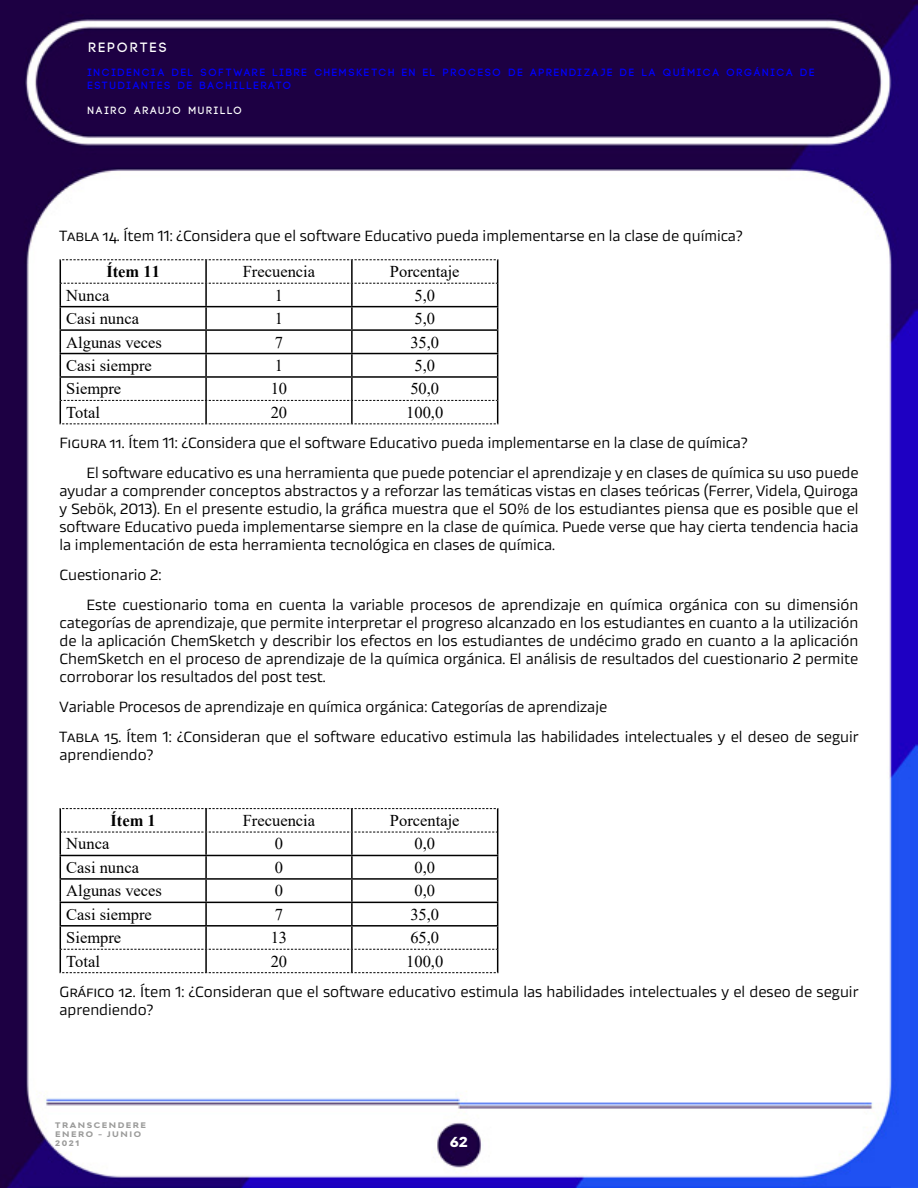
<style>
.page{position:relative;width:918px;height:1188px;background:#fff}
.page>*{position:absolute;margin:0;border:0;box-sizing:border-box;transform-origin:0 0}
.t1{font:16.5px "Times New Roman";color:#000}
.t2{font:700 16.5px "Times New Roman";color:#000}
.t3{font:15px/18px "Akceler A";color:#000}
.t4{font:700 13.5px "Code";letter-spacing:.2em;color:#fff}
.t5{font:800 expanded 13.5px "Bw Modelica";color:#fff}
.t6{font:700 10.5px/12.6px "Code";letter-spacing:.2em;color:#00f}
.t7{font:700 10.5px "Code";letter-spacing:.2em;color:#fff}
.t8{font:800 expanded 7.5px/9px "Bw Modelica";letter-spacing:.2em;color:#9b9b9a}
</style>
<div class="page">
<img style="left:0;top:0;width:918px;height:1188px">
<svg style="left:60px;top:259px;width:438px;height:165px"></svg>
<svg style="left:60px;top:808px;width:438px;height:165px"></svg>
<p class="t4" style="left:89px;top:41px;width:79px">REPORTES</p>
<p class="t6" style="left:88px;top:67px;width:728px">INCIDENCIA DEL SOFTWARE LIBRE CHEMSKETCH EN EL PROCESO DE APRENDIZAJE DE LA QUÍMICA ORGÁNICA DE<br>ESTUDIANTES DE BACHILLERATO</p>
<p class="t7" style="left:88px;top:105px;width:155px">NAIRO ARAUJO MURILLO</p>
<p class="t3" style="left:60px;top:226px;width:684px">Tabla 14. Ítem 11: ¿Considera que el software Educativo pueda implementarse en la clase de química?</p>
<p class="t2" style="left:106px;top:260px;width:55px">Ítem 11</p>
<p class="t1" style="left:243px;top:260px;width:74px">Frecuencia</p>
<p class="t1" style="left:390px;top:260px;width:71px">Porcentaje</p>
<p class="t1" style="left:66px;top:283px;width:45px">Nunca</p>
<p class="t1" style="left:275px;top:283px;width:10px">1</p>
<p class="t1" style="left:414px;top:283px;width:22px">5,0</p>
<p class="t1" style="left:66px;top:307px;width:74px">Casi nunca</p>
<p class="t1" style="left:275px;top:307px;width:10px">1</p>
<p class="t1" style="left:414px;top:307px;width:22px">5,0</p>
<p class="t1" style="left:66px;top:330px;width:97px">Algunas veces</p>
<p class="t1" style="left:275px;top:330px;width:10px">7</p>
<p class="t1" style="left:410px;top:330px;width:30px">35,0</p>
<p class="t1" style="left:66px;top:354px;width:87px">Casi siempre</p>
<p class="t1" style="left:275px;top:354px;width:10px">1</p>
<p class="t1" style="left:414px;top:354px;width:22px">5,0</p>
<p class="t1" style="left:66px;top:377px;width:56px">Siempre</p>
<p class="t1" style="left:271px;top:377px;width:18px">10</p>
<p class="t1" style="left:410px;top:377px;width:30px">50,0</p>
<p class="t1" style="left:66px;top:401px;width:35px">Total</p>
<p class="t1" style="left:271px;top:401px;width:18px">20</p>
<p class="t1" style="left:406px;top:401px;width:39px">100,0</p>
<p class="t3" style="left:87px;top:427px;width:774px;line-height:30px;text-indent:-27px">Figura 11. Ítem 11: ¿Considera que el software Educativo pueda implementarse en la clase de química?<br>El software educativo es una herramienta que puede potenciar el aprendizaje y en clases de química su uso puede</p>
<p class="t3" style="left:60px;top:481px;width:801px;text-align:justify">ayudar a comprender conceptos abstractos y a reforzar las temáticas vistas en clases teóricas (Ferrer, Videla, Quiroga y Sebök, 2013). En el presente estudio, la gráfica muestra que el 50% de los estudiantes piensa que es posible que el software Educativo pueda implementarse siempre en la clase de química. Puede verse que hay cierta tendencia hacia la implementación de esta herramienta tecnológica en clases de química.</p>
<p class="t3" style="left:87px;top:559px;width:773px;line-height:30px;text-indent:-27px">Cuestionario 2:<br>Este cuestionario toma en cuenta la variable procesos de aprendizaje en química orgánica con su dimensión</p>
<p class="t3" style="left:60px;top:613px;width:800px;text-align:justify">categorías de aprendizaje, que permite interpretar el progreso alcanzado en los estudiantes en cuanto a la utilización de la aplicación ChemSketch y describir los efectos en los estudiantes de undécimo grado en cuanto a la aplicación ChemSketch en el proceso de aprendizaje de la química orgánica. El análisis de resultados del cuestionario 2 permite corroborar los resultados del post test.</p>
<p class="t3" style="left:60px;top:691px;width:801px;line-height:30px">Variable Procesos de aprendizaje en química orgánica: Categorías de aprendizaje<br>Tabla 15. Ítem 1: ¿Consideran que el software educativo estimula las habilidades intelectuales y el deseo de seguir</p>
<p class="t3" style="left:60px;top:745px;width:95px">aprendiendo?</p>
<p class="t2" style="left:110px;top:808px;width:47px">Ítem 1</p>
<p class="t1" style="left:243px;top:809px;width:74px">Frecuencia</p>
<p class="t1" style="left:390px;top:809px;width:71px">Porcentaje</p>
<p class="t1" style="left:66px;top:832px;width:45px">Nunca</p>
<p class="t1" style="left:275px;top:832px;width:10px">0</p>
<p class="t1" style="left:414px;top:832px;width:22px">0,0</p>
<p class="t1" style="left:66px;top:856px;width:74px">Casi nunca</p>
<p class="t1" style="left:275px;top:856px;width:10px">0</p>
<p class="t1" style="left:414px;top:856px;width:22px">0,0</p>
<p class="t1" style="left:66px;top:879px;width:97px">Algunas veces</p>
<p class="t1" style="left:275px;top:879px;width:10px">0</p>
<p class="t1" style="left:414px;top:879px;width:22px">0,0</p>
<p class="t1" style="left:66px;top:903px;width:87px">Casi siempre</p>
<p class="t1" style="left:275px;top:903px;width:10px">7</p>
<p class="t1" style="left:410px;top:903px;width:30px">35,0</p>
<p class="t1" style="left:66px;top:926px;width:56px">Siempre</p>
<p class="t1" style="left:271px;top:926px;width:18px">13</p>
<p class="t1" style="left:410px;top:926px;width:30px">65,0</p>
<p class="t1" style="left:66px;top:950px;width:35px">Total</p>
<p class="t1" style="left:271px;top:950px;width:18px">20</p>
<p class="t1" style="left:406px;top:950px;width:39px">100,0</p>
<p class="t3" style="left:60px;top:982px;width:800px">Gráfico 12. Ítem 1: ¿Consideran que el software educativo estimula las habilidades intelectuales y el deseo de seguir aprendiendo?</p>
<p class="t8" style="left:55px;top:1120px;width:92px">TRANSCENDERE<br>ENERO - JUNIO<br>2021</p>
<p class="t5" style="left:450px;top:1133px;width:20px">62</p>
</div>
